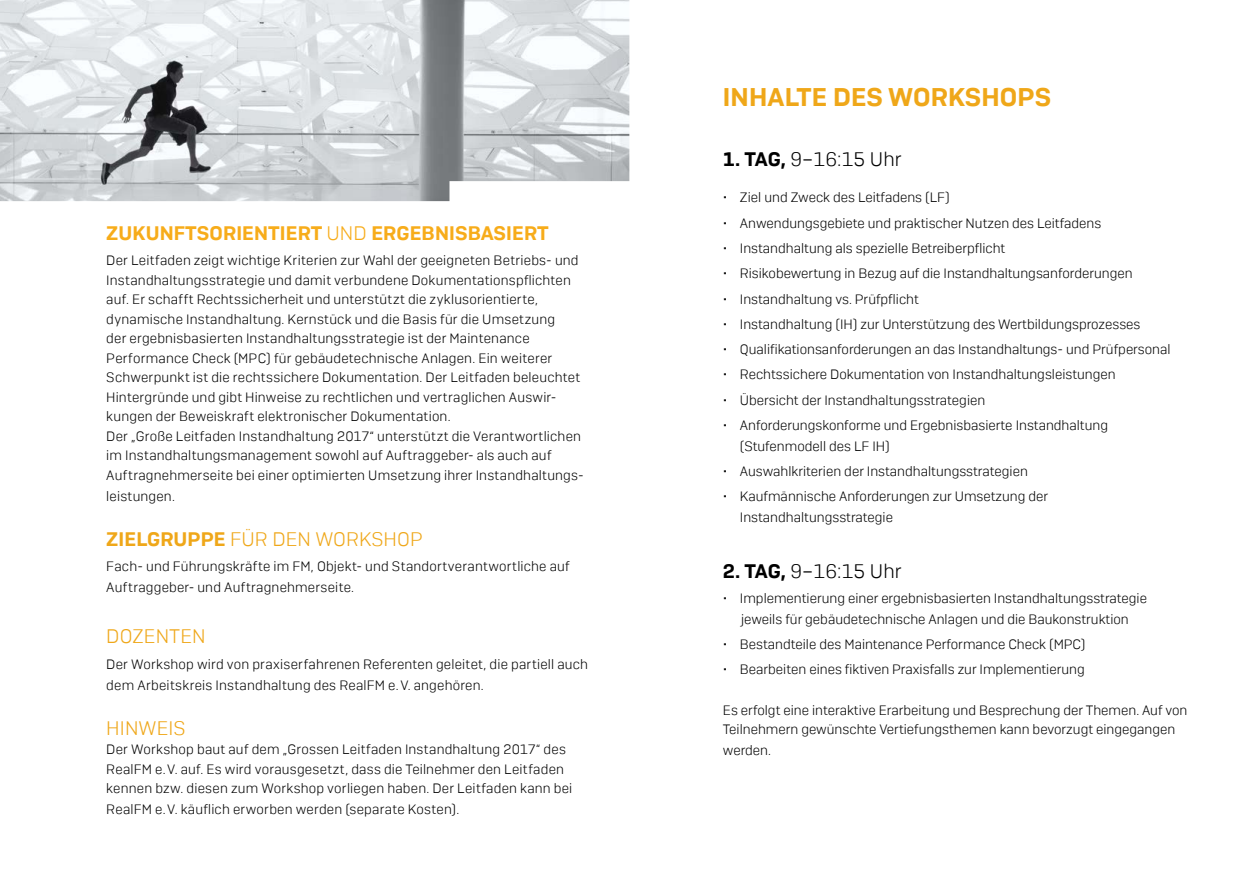
<style>
.page{position:relative;width:1246px;height:893px;background:#fff}
.page>*{position:absolute;margin:0;border:0;box-sizing:border-box;transform-origin:0 0}
.t1{font:600 25.5px "Camber";letter-spacing:.005em;color:#efa719}
.t2{font:19.5px "Camber Lg";letter-spacing:.005em;color:#efa719}
.t3{font:600 19.5px "Camber";letter-spacing:.005em;color:#f7ac1a}
.t4{font:19.5px "Camber Lg";letter-spacing:.005em;color:#000}
.t5{font:13.5px/19.5px "Camber Lg";letter-spacing:.01em;color:#000}
.s1{font-family:"Camber Lg";font-weight:400}
.s2{font-family:"Camber";font-weight:600}
</style>
<div class="page">
<img style="left:0;top:0;width:629px;height:201px">
<h2 class="t3" style="left:106px;top:221px;width:444px">ZUKUNFTSORIENTIERT <span class="s1">UND</span> ERGEBNISBASIERT</h2>
<p class="t5" style="left:106px;top:251px;width:479px">Der Leitfaden zeigt wichtige Kriterien zur Wahl der geeigneten Betriebs- und Instandhaltungsstrategie und damit verbundene Dokumentationspflichten auf. Er schafft Rechtssicherheit und unterstützt die zyklusorientierte, dynamische Instandhaltung. Kernstück und die Basis für die Umsetzung<br>der ergebnisbasierten Instandhaltungsstrategie ist der Maintenance Performance Check (MPC) für gebäudetechnische Anlagen. Ein weiterer Schwerpunkt ist die rechtssichere Dokumentation. Der Leitfaden beleuchtet Hintergründe und gibt Hinweise zu rechtlichen und vertraglichen Auswir&shy;kungen der Beweiskraft elektronischer Dokumentation.<br>Der „Große Leitfaden Instandhaltung 2017“ unterstützt die Verantwortlichen im Instandhaltungsmanagement sowohl auf Auftraggeber- als auch auf Auftragnehmerseite bei einer optimierten Umsetzung ihrer Instandhaltungs-</p>
<p class="t5" style="left:106px;top:486px;width:70px">leistungen.</p>
<h2 class="t2" style="left:106px;top:527px;width:318px"><span class="s2">ZIELGRUPPE</span> FÜR DEN WORKSHOP</h2>
<p class="t5" style="left:106px;top:556px;width:465px;line-height:21px">Fach- und Führungskräfte im FM, Objekt- und Standortverantwortliche auf<br>Auftraggeber- und Auftragnehmerseite.</p>
<h2 class="t2" style="left:106px;top:625px;width:101px">DOZENTEN</h2>
<p class="t5" style="left:106px;top:653px;width:483px;line-height:21px">Der Workshop wird von praxiserfahrenen Referenten geleitet, die partiell auch dem Arbeitskreis Instandhaltung des RealFM e. V. angehören.</p>
<h2 class="t2" style="left:106px;top:716px;width:81px">HINWEIS</h2>
<p class="t5" style="left:106px;top:740px;width:468px">Der Workshop baut auf dem „Grossen Leitfaden Instandhaltung 2017“ des<br>RealFM e. V. auf. Es wird vorausgesetzt, dass die Teilnehmer den Leitfaden kennen bzw. diesen zum Workshop vorliegen haben. Der Leitfaden kann bei</p>
<p class="t5" style="left:106px;top:800px;width:354px">RealFM e. V. käuflich erworben werden (separate Kosten).</p>
<h1 class="t1" style="left:723px;top:82px;width:330px">INHALTE DES WORKSHOPS</h1>
<h2 class="t4" style="left:723px;top:148px;width:180px"><span class="s2">1. TAG,</span> 9–16:15 Uhr</h2>
<p class="t5" style="left:723px;top:188px;width:228px">• Ziel und Zweck des Leitfadens (LF)</p>
<p class="t5" style="left:723px;top:213px;width:380px">• Anwendungsgebiete und praktischer Nutzen des Leitfadens</p>
<p class="t5" style="left:723px;top:238px;width:284px">• Instandhaltung als spezielle Betreiberpflicht</p>
<p class="t5" style="left:723px;top:264px;width:411px">• Risikobewertung in Bezug auf die Instandhaltungsanforderungen</p>
<p class="t5" style="left:723px;top:289px;width:197px">• Instandhaltung vs. Prüfpflicht</p>
<p class="t5" style="left:723px;top:314px;width:419px">• Instandhaltung (IH) zur Unterstützung des Wertbildungsprozesses</p>
<p class="t5" style="left:723px;top:339px;width:449px">• Qualifikationsanforderungen an das Instandhaltungs- und Prüfpersonal</p>
<p class="t5" style="left:723px;top:365px;width:394px">• Rechtssichere Dokumentation von Instandhaltungsleistungen</p>
<p class="t5" style="left:723px;top:390px;width:264px">• Übersicht der Instandhaltungsstrategien</p>
<p class="t5" style="left:740px;top:414px;width:370px;line-height:21px;text-indent:-17px">• Anforderungskonforme und Ergebnisbasierte Instandhaltung (Stufenmodell des LF IH)</p>
<p class="t5" style="left:723px;top:461px;width:306px">• Auswahlkriterien der Instandhaltungsstrategien</p>
<p class="t5" style="left:740px;top:486px;width:310px;line-height:21px;text-indent:-17px">• Kaufmännische Anforderungen zur Umsetzung der<br>Instandhaltungsstrategie</p>
<h2 class="t4" style="left:723px;top:559px;width:180px"><span class="s2">2. TAG,</span> 9–16:15 Uhr</h2>
<p class="t5" style="left:723px;top:587px;width:426px;line-height:21px;text-align:center">• Implementierung einer ergebnisbasierten Instandhaltungsstrategie jeweils für gebäudetechnische Anlagen und die Baukonstruktion</p>
<p class="t5" style="left:723px;top:634px;width:364px">• Bestandteile des Maintenance Performance Check (MPC)</p>
<p class="t5" style="left:723px;top:660px;width:363px">• Bearbeiten eines fiktiven Praxisfalls zur Implementierung</p>
<p class="t5" style="left:723px;top:700px;width:466px">Es erfolgt eine interaktive Erarbeitung und Besprechung der Themen. Auf von<br>Teilnehmern gewünschte Vertiefungsthemen kann bevorzugt eingegangen</p>
<p class="t5" style="left:723px;top:741px;width:50px">werden.</p>
</div>
